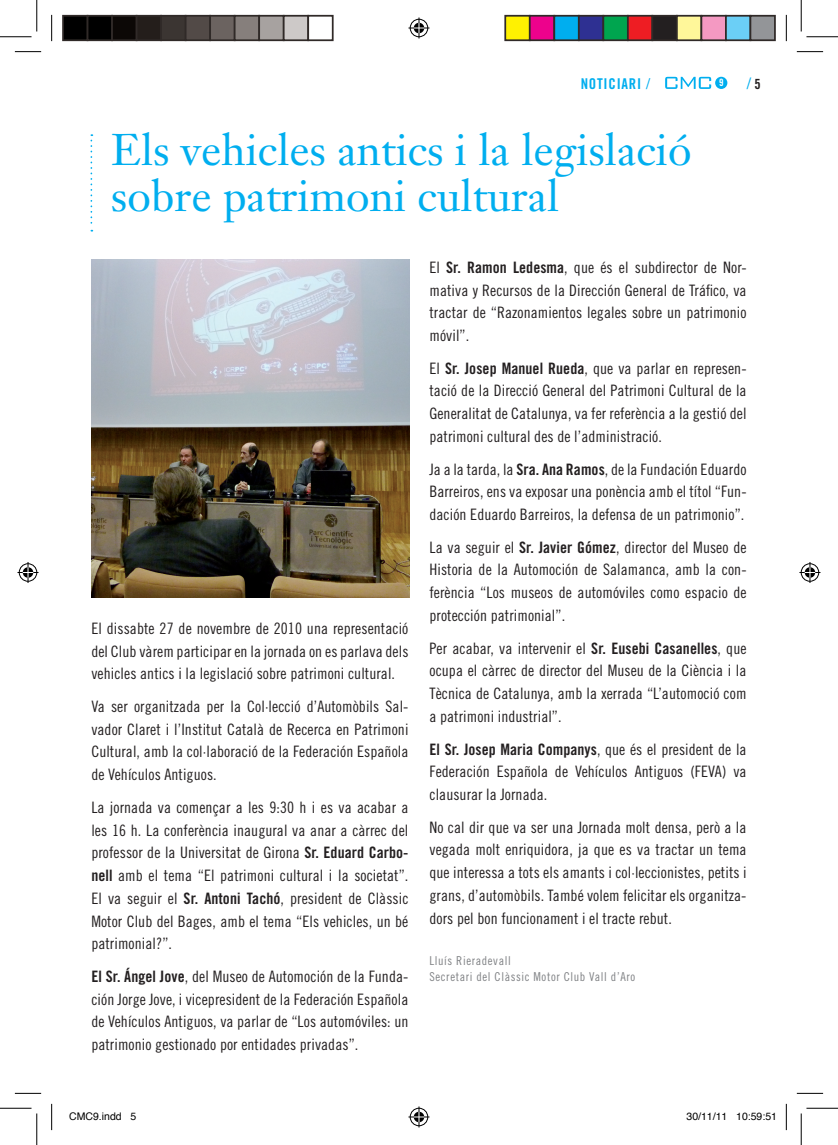
<style>
.page{position:relative;width:838px;height:1145px;background:#fff}
.page>*{position:absolute;margin:0;border:0;box-sizing:border-box;transform-origin:0 0}
.t1{font:43.75px/45.5px "Janson Text";color:#00aeef}
.t2{font:15.75px/22.8px "Trade Gothic Cond Eighteen";letter-spacing:.005em;color:#231f20;text-align:justify}
.t3{font:15.75px "Trade Gothic Bold Cond Twenty";letter-spacing:.005em;color:#231f20}
.t4{font:15.75px "Trade Gothic Cond Eighteen";color:#00aeef}
.t5{font:14.88px "Trade Gothic Bold Cond Twenty";letter-spacing:.05em;color:#00aeef}
.t6{font:12.25px/15.8px "Trade Gothic Cond Eighteen";letter-spacing:.05em;color:#808285}
.t7{font:10.5px "Helvetica";color:#000}
.t8{font:10.15px "Trade Gothic Bold Cond Twenty";color:#fff}
.s1{font-family:"Trade Gothic Cond Eighteen"}
.s2{font-family:"Trade Gothic Bold Cond Twenty";font-size:14px;color:#231f20}
.s3{font-family:"Trade Gothic Bold Cond Twenty"}
</style>
<div class="page">
<svg style="left:665px;top:77px;width:46px;height:12px"></svg>
<div style="left:715px;top:77px;width:12px;height:12px;background:#00aeef;border-radius:50%"></div>
<svg style="left:90px;top:134px;width:2px;height:98px"></svg>
<img style="left:91px;top:259px;width:318px;height:338px">
<svg style="left:15px;top:51px;width:26px;height:1px"></svg>
<svg style="left:796px;top:51px;width:27px;height:1px"></svg>
<svg style="left:15px;top:1093px;width:26px;height:1px"></svg>
<svg style="left:796px;top:1093px;width:27px;height:1px"></svg>
<svg style="left:51px;top:15px;width:1px;height:26px"></svg>
<svg style="left:51px;top:1104px;width:1px;height:26px"></svg>
<svg style="left:786px;top:15px;width:1px;height:26px"></svg>
<svg style="left:786px;top:1104px;width:1px;height:26px"></svg>
<hr style="left:0;top:36px;width:32px;height:1px;background:#000">
<hr style="left:806px;top:36px;width:31px;height:1px;background:#000">
<hr style="left:0;top:1108px;width:32px;height:1px;background:#000">
<hr style="left:806px;top:1108px;width:31px;height:1px;background:#000">
<hr style="left:36px;top:0;width:1px;height:32px;background:#000">
<hr style="left:36px;top:1113px;width:1px;height:32px;background:#000">
<hr style="left:800px;top:0;width:1px;height:32px;background:#000">
<hr style="left:800px;top:1113px;width:1px;height:32px;background:#000">
<svg style="left:408px;top:18px;width:21px;height:21px"></svg>
<svg style="left:408px;top:1106px;width:21px;height:21px"></svg>
<svg style="left:18px;top:562px;width:21px;height:21px"></svg>
<svg style="left:799px;top:562px;width:21px;height:21px"></svg>
<div style="left:63px;top:16px;width:25px;height:24px;background:#000"></div>
<div style="left:62px;top:15px;width:26px;height:26px;border:2px solid #302a28"></div>
<div style="left:88px;top:16px;width:24px;height:24px;background:#000"></div>
<div style="left:87px;top:15px;width:26px;height:26px;border:2px solid #302a28"></div>
<div style="left:112px;top:16px;width:25px;height:24px;background:#0c0806"></div>
<div style="left:111px;top:15px;width:26px;height:26px;border:2px solid #302a28"></div>
<div style="left:137px;top:16px;width:24px;height:24px;background:#241e1b"></div>
<div style="left:136px;top:15px;width:26px;height:26px;border:2px solid #302a28"></div>
<div style="left:161px;top:16px;width:25px;height:24px;background:#3b3532"></div>
<div style="left:160px;top:15px;width:26px;height:26px;border:2px solid #302a28"></div>
<div style="left:186px;top:16px;width:24px;height:24px;background:#524a47"></div>
<div style="left:185px;top:15px;width:26px;height:26px;border:2px solid #302a28"></div>
<div style="left:210px;top:16px;width:25px;height:24px;background:#6b6360"></div>
<div style="left:209px;top:15px;width:26px;height:26px;border:2px solid #302a28"></div>
<div style="left:235px;top:16px;width:24px;height:24px;background:#867f7c"></div>
<div style="left:234px;top:15px;width:26px;height:26px;border:2px solid #302a28"></div>
<div style="left:259px;top:16px;width:25px;height:24px;background:#a7a2a0"></div>
<div style="left:258px;top:15px;width:26px;height:26px;border:2px solid #302a28"></div>
<div style="left:284px;top:16px;width:24px;height:24px;background:#cdc9c8"></div>
<div style="left:283px;top:15px;width:26px;height:26px;border:2px solid #302a28"></div>
<div style="left:307px;top:15px;width:26px;height:26px;border:2px solid #302a28"></div>
<div style="left:505px;top:16px;width:24px;height:24px;background:#fff101"></div>
<div style="left:504px;top:15px;width:26px;height:26px;border:2px solid #302a28"></div>
<div style="left:529px;top:16px;width:25px;height:24px;background:#ed028c"></div>
<div style="left:529px;top:15px;width:26px;height:26px;border:2px solid #302a28"></div>
<div style="left:554px;top:16px;width:24px;height:24px;background:#00aeef"></div>
<div style="left:553px;top:15px;width:26px;height:26px;border:2px solid #302a28"></div>
<div style="left:578px;top:16px;width:25px;height:24px;background:#2e3092"></div>
<div style="left:578px;top:15px;width:26px;height:26px;border:2px solid #302a28"></div>
<div style="left:603px;top:16px;width:24px;height:24px;background:#00a54f"></div>
<div style="left:602px;top:15px;width:26px;height:26px;border:2px solid #302a28"></div>
<div style="left:627px;top:16px;width:25px;height:24px;background:#ee1d23"></div>
<div style="left:627px;top:15px;width:26px;height:26px;border:2px solid #302a28"></div>
<div style="left:652px;top:16px;width:24px;height:24px;background:#231f20"></div>
<div style="left:651px;top:15px;width:26px;height:26px;border:2px solid #302a28"></div>
<div style="left:676px;top:16px;width:25px;height:24px;background:#fff79a"></div>
<div style="left:676px;top:15px;width:26px;height:26px;border:2px solid #302a28"></div>
<div style="left:701px;top:16px;width:24px;height:24px;background:#f499c2"></div>
<div style="left:700px;top:15px;width:26px;height:26px;border:2px solid #302a28"></div>
<div style="left:725px;top:16px;width:25px;height:24px;background:#6bcff6"></div>
<div style="left:725px;top:15px;width:26px;height:26px;border:2px solid #302a28"></div>
<div style="left:750px;top:16px;width:24px;height:24px;background:#939598"></div>
<div style="left:749px;top:15px;width:26px;height:26px;border:2px solid #302a28"></div>
<p class="t5" style="left:580px;top:75px;width:71px">NOTICIARI <span class="s1">/</span></p>
<h1 class="t1" style="left:111px;top:127px;width:581px">Els vehicles antics i la legislació sobre patrimoni cultural</h1>
<p class="t8" style="left:719px;top:77px;width:6px">9</p>
<p class="t4" style="left:746px;top:74px;width:16px">/ <span class="s2">5</span></p>
<p class="t2" style="left:91px;top:617px;width:318px">El dissabte 27 de novembre de 2010 una representació del Club vàrem participar en la jornada on es parlava dels vehicles antics i la legislació sobre patrimoni cultural.</p>
<p class="t2" style="left:91px;top:695px;width:318px">Va ser organitzada per la Col·lecció d’Automòbils Sal&shy;vador Claret i l’Institut Català de Recerca en Patrimoni Cultural, amb la col·laboració de la Federación Española de Vehículos Antiguos.</p>
<p class="t2" style="left:91px;top:796px;width:318px">La jornada va començar a les 9:30 h i es va acabar a les 16 h. La conferència inaugural va anar a càrrec del professor de la Universitat de Girona <span class="s3">Sr. Eduard Carbo&shy;nell</span> amb el tema “El patrimoni cultural i la societat”.<br>El va seguir el <span class="s3">Sr. Antoni Tachó</span>, president de Clàssic Motor Club del Bages, amb el tema “Els vehicles, un bé patrimonial?”.</p>
<p class="t2" style="left:91px;top:965px;width:318px"><span class="s3">El Sr. Ángel Jove</span>, del Museo de Automoción de la Funda&shy;ción Jorge Jove, i vicepresident de la Federación Española de Vehículos Antiguos, va parlar de “Los automóviles: un patrimonio gestionado por entidades privadas”.</p>
<p class="t2" style="left:429px;top:256px;width:318px">El <span class="s3">Sr. Ramon Ledesma</span>, que és el subdirector de Nor&shy;mativa y Recursos de la Dirección General de Tráfico, va tractar de “Razonamientos legales sobre un patrimonio móvil”.</p>
<p class="t2" style="left:429px;top:357px;width:318px">El <span class="s3">Sr. Josep Manuel Rueda</span>, que va parlar en represen&shy;tació de la Direcció General del Patrimoni Cultural de la Generalitat de Catalunya, va fer referència a la gestió del patrimoni cultural des de l’administració.</p>
<p class="t2" style="left:429px;top:457px;width:318px">Ja a la tarda, la <span class="s3">Sra. Ana Ramos</span>, de la Fundación Eduardo Barreiros, ens va exposar una ponència amb el títol “Fun&shy;dación Eduardo Barreiros, la defensa de un patrimonio”.</p>
<p class="t2" style="left:429px;top:536px;width:318px">La va seguir el <span class="s3">Sr. Javier Gómez</span>, director del Museo de Historia de la Automoción de Salamanca, amb la con&shy;ferència “Los museos de automóviles como espacio de protección patrimonial”.</p>
<p class="t2" style="left:429px;top:636px;width:318px">Per acabar, va intervenir el <span class="s3">Sr. Eusebi Casanelles</span>, que ocupa el càrrec de director del Museu de la Ciència i la Tècnica de Catalunya, amb la xerrada “L’automoció com a patrimoni industrial”.</p>
<p class="t3" style="left:429px;top:739px;width:318px">El Sr. Josep Maria Companys<span class="s1">, que és el president de la</span></p>
<p class="t2" style="left:429px;top:760px;width:318px">Federación Española de Vehículos Antiguos (FEVA) va clausurar la Jornada.</p>
<p class="t2" style="left:429px;top:816px;width:318px">No cal dir que va ser una Jornada molt densa, però a la vegada molt enriquidora, ja que es va tractar un tema que interessa a tots els amants i col·leccionistes, petits i grans, d’automòbils. També volem felicitar els organitza&shy;dors pel bon funcionament i el tracte rebut.</p>
<p class="t6" style="left:429px;top:953px;width:207px">Lluís Rieradevall<br>Secretari del Clàssic Motor Club Vall d’Aro</p>
<p class="t7" style="left:69px;top:1108px;width:69px">CMC9.indd 5</p>
<p class="t7" style="left:686px;top:1108px;width:92px">30/11/11 10:59:51</p>
</div>
